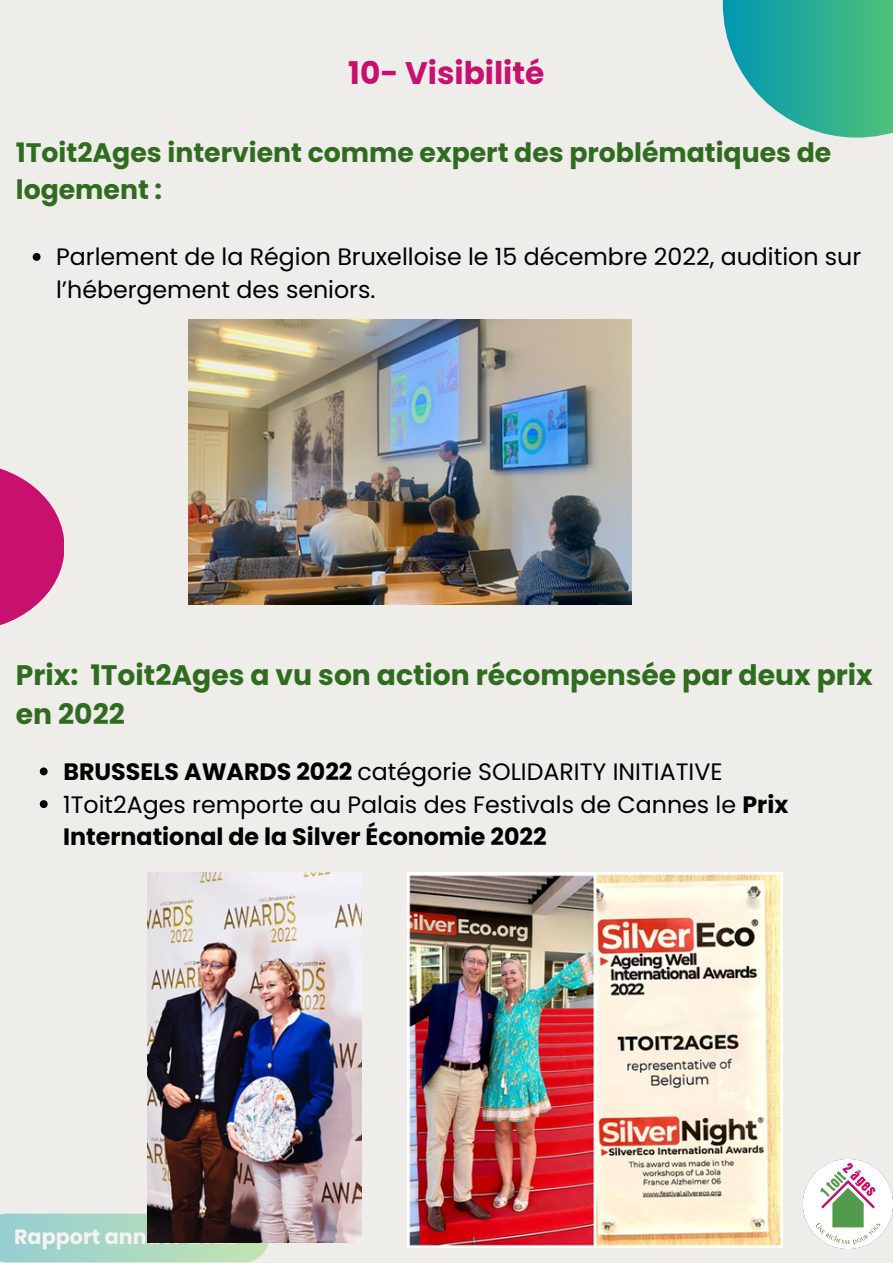
<style>
.page{position:relative;width:893px;height:1264px;background:#fff}
.page>*{position:absolute;margin:0;border:0;box-sizing:border-box;transform-origin:0 0}
.t1{font:700 31.2px "Poppins";color:#c8106e}
.t2{font:700 28.2px/39.3px "Poppins";color:#306c20}
.t3{font:700 26.7px/37px "Poppins";color:#306c20}
.t4{font:23.7px/32.5px "Poppins";color:#000}
.t5{font:700 20.7px "Poppins";color:#fff}
.s1{font-weight:700}
</style>
<div class="page">
<div style="left:0;top:0;width:892px;height:1262px;background:#efede9"></div>
<svg style="left:0;top:1213px;width:268px;height:49px;background:#a6d4c3"></svg>
<img style="left:189px;top:319px;width:443px;height:286px">
<img style="left:147px;top:872px;width:214px;height:370px">
<img style="left:408px;top:872px;width:374px;height:375px">
<img style="left:803px;top:1159px;width:89px;height:89px">
<svg style="left:722px;top:0;width:170px;height:138px"></svg>
<svg style="left:0;top:468px;width:64px;height:158px;fill:#c8106e"></svg>
<svg style="left:33px;top:253px;width:8px;height:8px"></svg>
<svg style="left:40px;top:767px;width:8px;height:8px"></svg>
<svg style="left:40px;top:800px;width:8px;height:8px"></svg>
<p class="t1" style="left:348px;top:51px;width:198px">10- Visibilité</p>
<p class="t3" style="left:16px;top:134px;width:817px">1Toit2Ages intervient comme expert des problématiques de logement :</p>
<p class="t4" style="left:56px;top:241px;width:806px">Parlement de la Région Bruxelloise le 15 décembre 2022, audition sur l’hébergement des seniors.</p>
<p class="t2" style="left:16px;top:655px;width:858px">Prix: 1Toit2Ages a vu son action récompensée par deux prix en 2022</p>
<p class="t4" style="left:63px;top:755px;width:660px"><span class="s1">BRUSSELS AWARDS 2022</span> catégorie SOLIDARITY INITIATIVE</p>
<p class="t4" style="left:63px;top:788px;width:726px">1Toit2Ages remporte au Palais des Festivals de Cannes le <span class="s1">Prix<br>International de la Silver Économie 2022</span></p>
<p class="t5" style="left:14px;top:1222px;width:225px">Rapport annuel 2022</p>
</div>
